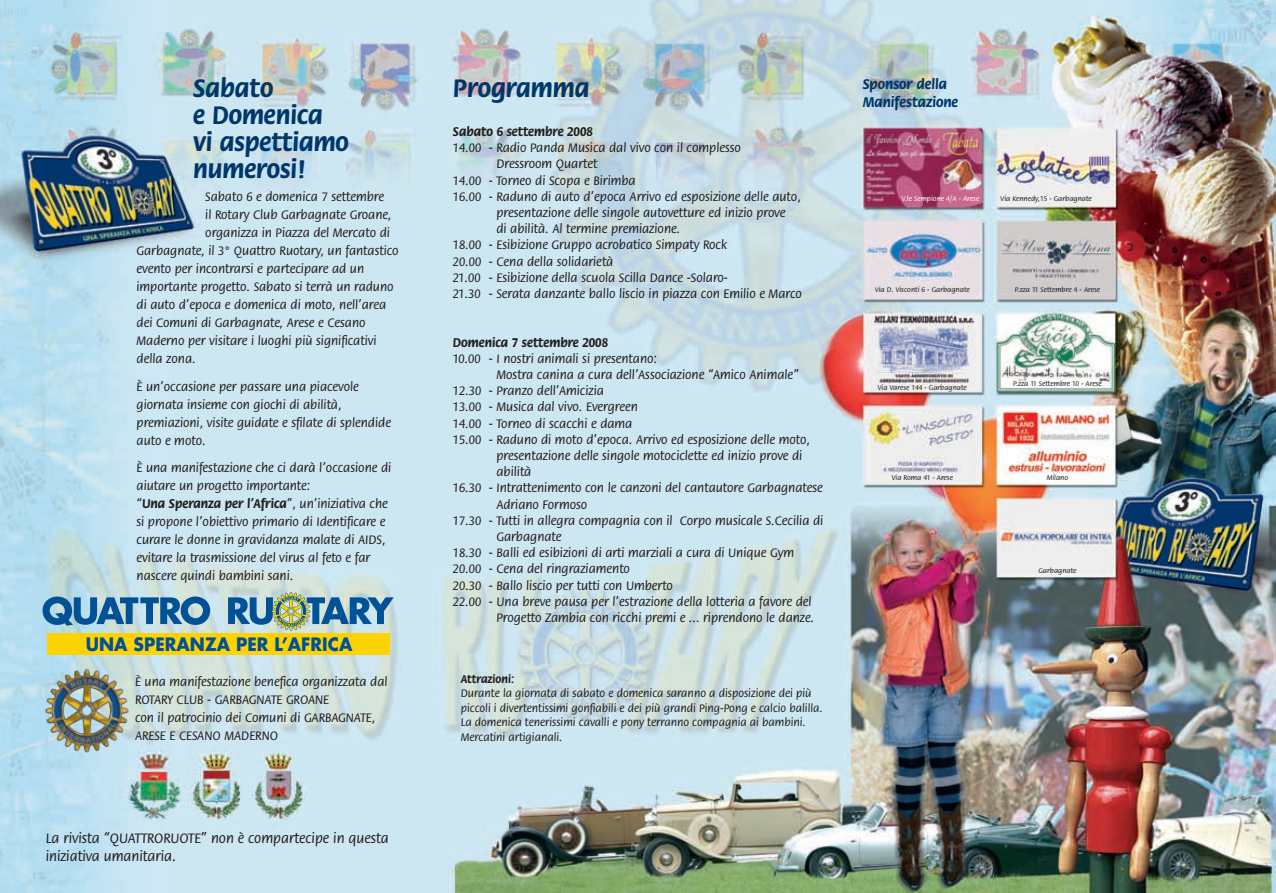
<style>
.page{position:relative;width:1276px;height:893px;background:#fff}
.page>*{position:absolute;margin:0;border:0;box-sizing:border-box;transform-origin:0 0}
.t1{font:700 27px/27px "Flora";color:#00376b;scale:.95 1}
.t2{font:700 18px "Futura";color:#015197;scale:.95 1}
.t3{font:500 15px/18px "Flora";color:#231f20;scale:.95 1}
.t4{font:700 15px/18px "Flora";color:#00376b;scale:.95 1}
.t5{font:500 13.5px/18px "Flora";color:#231f20;scale:.95 1}
.t6{font:700 13.5px "Flora";color:#231f20;scale:.95 1}
.t7{font:500 12px/14.4px "Flora";color:#231f20;scale:.95 1}
.t8{font:700 12px "Flora";color:#231f20;scale:.95 1}
.t9{font:500 7.5px "Flora";color:#231f20}
.t10{font:500 7.5px "Flora";color:#fff}
.s1{font-weight:700}
</style>
<div class="page">
<img style="left:0;top:0;width:1275px;height:893px">
<div style="left:47px;top:633px;width:343px;height:22px;background:#fed304"></div>
<svg style="left:43px;top:596px;width:167px;height:30px;background:#5a91b8"></svg>
<svg style="left:228px;top:592px;width:166px;height:39px;background:#80a7b3"></svg>
<img style="left:43px;top:667px;width:88px;height:88px">
<h1 class="t1" style="left:193px;top:75px;width:165px">Sabato<br>e Domenica vi aspettiamo numerosi!</h1>
<p class="t5" style="left:205px;top:188px;width:190px">Sabato 6 e domenica 7 settembre</p>
<p class="t5" style="left:205px;top:206px;width:197px">il Rotary Club Garbagnate Groane,</p>
<p class="t5" style="left:205px;top:224px;width:196px">organizza in Piazza del Mercato di</p>
<p class="t5" style="left:136px;top:242px;width:277px">Garbagnate, il 3° Quattro Ruotary, un fantastico</p>
<p class="t5" style="left:136px;top:260px;width:241px">evento per incontrarsi e partecipare ad un</p>
<p class="t5" style="left:136px;top:278px;width:272px">importante progetto. Sabato si terrà un raduno</p>
<p class="t5" style="left:136px;top:296px;width:264px">di auto d’epoca e domenica di moto, nell’area</p>
<p class="t5" style="left:136px;top:314px;width:243px">dei Comuni di Garbagnate, Arese e Cesano</p>
<p class="t5" style="left:136px;top:332px;width:254px">Maderno per visitare i luoghi più significativi</p>
<p class="t5" style="left:136px;top:350px;width:64px">della zona.</p>
<p class="t5" style="left:136px;top:377px;width:269px">È un’occasione per passare una piacevole giornata insieme con giochi di abilità, premiazioni, visite guidate e sfilate di splendide auto e moto.</p>
<p class="t5" style="left:136px;top:458px;width:270px">È una manifestazione che ci darà l’occasione di aiutare un progetto importante:<br>“<span class="s1">Una Speranza per l’Africa</span>”, un’iniziativa che si propone l’obiettivo primario di Identificare e curare le donne in gravidanza malate di AIDS, evitare la trasmissione del virus al feto e far nascere quindi bambini sani.</p>
<h2 class="t2" style="left:86px;top:632px;width:282px">UNA SPERANZA PER L’AFRICA</h2>
<p class="t5" style="left:135px;top:673px;width:267px">È una manifestazione benefica organizzata dal ROTARY CLUB - GARBAGNATE GROANE<br>con il patrocinio dei Comuni di GARBAGNATE, ARESE E CESANO MADERNO</p>
<p class="t3" style="left:46px;top:829px;width:362px">La rivista “QUATTRORUOTE” non è compartecipe in questa iniziativa umanitaria.</p>
<h1 class="t1" style="left:453px;top:75px;width:145px">Programma</h1>
<p class="t6" style="left:453px;top:124px;width:149px">Sabato 6 settembre 2008</p>
<p class="t5" style="left:453px;top:139px;width:305px">14.00 - Radio Panda Musica dal vivo con il complesso</p>
<p class="t5" style="left:496px;top:155px;width:108px">Dressroom Quartet</p>
<p class="t5" style="left:453px;top:172px;width:194px">14.00 - Torneo di Scopa e Birimba</p>
<p class="t5" style="left:453px;top:188px;width:368px">16.00 - Raduno di auto d’epoca Arrivo ed esposizione delle auto,</p>
<p class="t5" style="left:496px;top:204px;width:306px">presentazione delle singole autovetture ed inizio prove</p>
<p class="t5" style="left:496px;top:220px;width:195px">di abilità. Al termine premiazione.</p>
<p class="t5" style="left:453px;top:236px;width:290px">18.00 - Esibizione Gruppo acrobatico Simpaty Rock</p>
<p class="t5" style="left:453px;top:253px;width:170px">20.00 - Cena della solidarietà</p>
<p class="t5" style="left:453px;top:269px;width:291px">21.00 - Esibizione della scuola Scilla Dance -Solaro-</p>
<p class="t5" style="left:453px;top:285px;width:369px">21.30 - Serata danzante ballo liscio in piazza con Emilio e Marco</p>
<p class="t6" style="left:453px;top:335px;width:165px">Domenica 7 settembre 2008</p>
<p class="t5" style="left:453px;top:350px;width:216px">10.00 - I nostri animali si presentano:</p>
<p class="t5" style="left:496px;top:366px;width:320px">Mostra canina a cura dell’Associazione “Amico Animale”</p>
<p class="t5" style="left:453px;top:382px;width:160px">12.30 - Pranzo dell’Amicizia</p>
<p class="t5" style="left:453px;top:398px;width:196px">13.00 - Musica dal vivo. Evergreen</p>
<p class="t5" style="left:453px;top:415px;width:190px">14.00 - Torneo di scacchi e dama</p>
<p class="t5" style="left:453px;top:431px;width:377px">15.00 - Raduno di moto d’epoca. Arrivo ed esposizione delle moto,</p>
<p class="t5" style="left:496px;top:447px;width:323px">presentazione delle singole motociclette ed inizio prove di</p>
<p class="t5" style="left:496px;top:463px;width:38px">abilità</p>
<p class="t5" style="left:453px;top:479px;width:391px">16.30 - Intrattenimento con le canzoni del cantautore Garbagnatese</p>
<p class="t5" style="left:496px;top:496px;width:97px">Adriano Formoso</p>
<p class="t5" style="left:453px;top:512px;width:391px">17.30 - Tutti in allegra compagnia con il Corpo musicale S.Cecilia di</p>
<p class="t5" style="left:496px;top:528px;width:70px">Garbagnate</p>
<p class="t5" style="left:453px;top:544px;width:360px">18.30 - Balli ed esibizioni di arti marziali a cura di Unique Gym</p>
<p class="t5" style="left:453px;top:560px;width:188px">20.00 - Cena del ringraziamento</p>
<p class="t5" style="left:453px;top:577px;width:233px">20.30 - Ballo liscio per tutti con Umberto</p>
<p class="t5" style="left:453px;top:593px;width:379px">22.00 - Una breve pausa per l’estrazione della lotteria a favore del</p>
<p class="t5" style="left:496px;top:609px;width:336px">Progetto Zambia con ricchi premi e ... riprendono le danze.</p>
<p class="t8" style="left:461px;top:673px;width:58px">Attrazioni:</p>
<p class="t7" style="left:461px;top:687px;width:382px">Durante la giornata di sabato e domenica saranno a disposizione dei più piccoli i divertentissimi gonfiabili e dei più grandi Ping-Pong e calcio balilla.<br>La domenica tenerissimi cavalli e pony terranno compagnia ai bambini.<br>Mercatini artigianali.</p>
<p class="t4" style="left:862px;top:75px;width:102px">Sponsor della<br>Manifestazione</p>
<p class="t10" style="left:901px;top:194px;width:79px">V.le Sempione 4/A - Arese</p>
<p class="t9" style="left:1000px;top:194px;width:93px">Via Kennedy,15 - Garbagnate</p>
<p class="t9" style="left:875px;top:286px;width:96px">Via D. Visconti 6 - Garbagnate</p>
<p class="t9" style="left:1014px;top:286px;width:87px">P.zza 11 Settembre 4 - Arese</p>
<p class="t9" style="left:878px;top:383px;width:91px">Via Varese 144 - Garbagnate</p>
<p class="t9" style="left:1013px;top:380px;width:90px">P.zza 11 Settembre 10 - Arese</p>
<p class="t9" style="left:892px;top:473px;width:63px">Via Roma 41 - Arese</p>
<p class="t9" style="left:1046px;top:473px;width:23px">Milano</p>
<p class="t9" style="left:1038px;top:567px;width:40px">Garbagnate</p>
</div>
